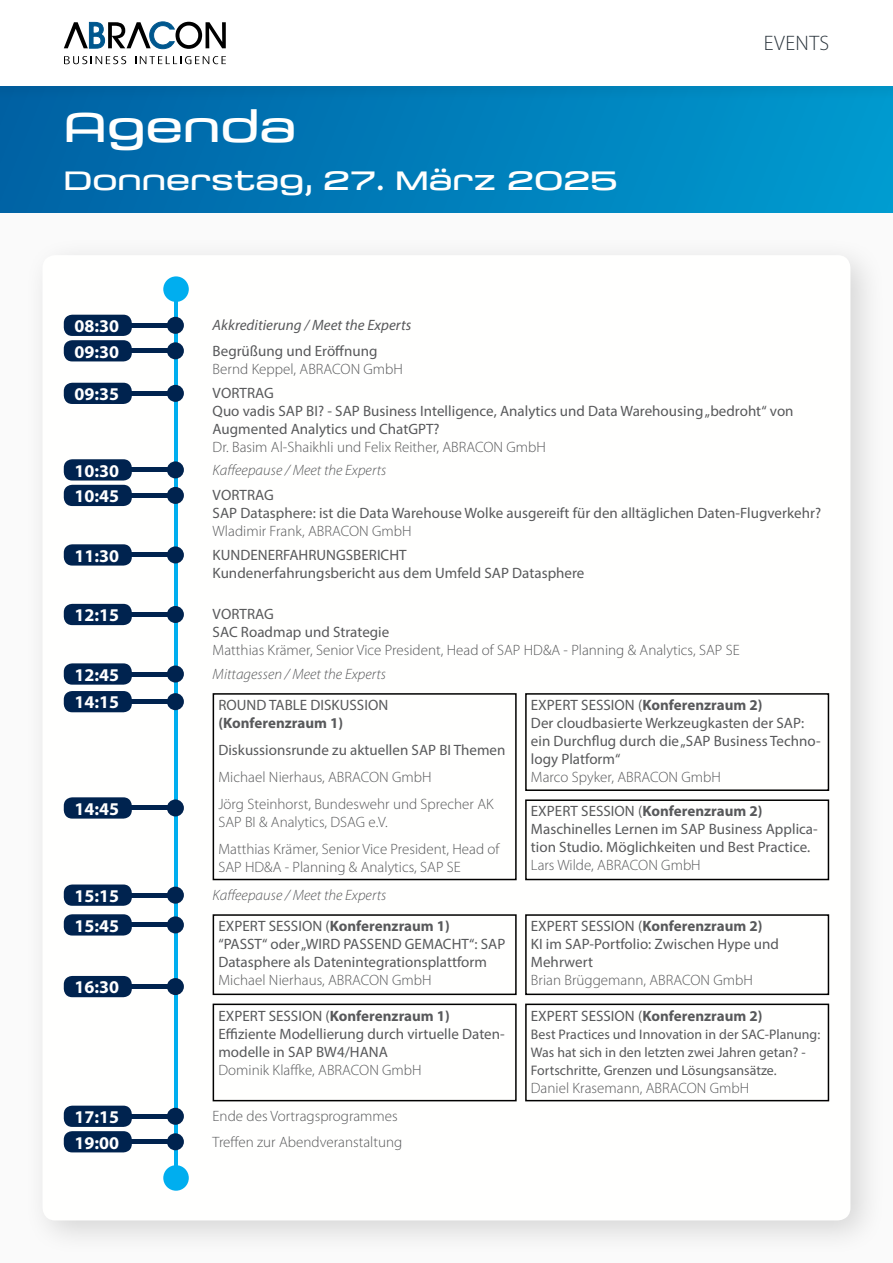
<style>
.page{position:relative;width:893px;height:1263px;background:#fafafa}
.page>*{position:absolute;margin:0;border:0;box-sizing:border-box;transform-origin:0 0}
.t1{font:expanded 42px "Saturn";color:#fffffe}
.t2{font:expanded 27px "Saturn";color:#fffffe}
.t3{font:300 21px "Myriad Pro";letter-spacing:.02em;color:#2a343c}
.t4{font:700 18px/25.5px "Myriad Pro";color:#fff}
.t5{font:15px/18px "Myriad Pro";color:#58595b}
.t6{font:300 15px/27px "Myriad Pro";color:#58595b}
.t7{font:italic 300 15px "Myriad Pro";color:#58595b}
.t8{font:700 15px "Myriad Pro";color:#58595b}
.t9{font:italic 15px "Myriad Pro";color:#58595b}
.t10{font:13.8px/18px "Myriad Pro";color:#58595b}
.s1{font-weight:700}
.s2{font-weight:400}
</style>
<div class="page">
<div style="left:23px;top:235px;width:864px;height:1022px;background:#000;opacity:.15"></div>
<div style="left:43px;top:255px;width:807px;height:965px;background:#fffffe;border-radius:13px"></div>
<div style="left:0;top:85px;width:893px;height:128px;background:linear-gradient(to right,#0061a3,#009bd0)"></div>
<div style="left:0;top:0;width:893px;height:103px;background:#000;opacity:.05"></div>
<div style="left:0;top:0;width:893px;height:85px;background:#fff"></div>
<svg style="left:64px;top:56px;width:62px;height:8px"></svg>
<svg style="left:135px;top:56px;width:91px;height:8px"></svg>
<svg style="left:64px;top:22px;width:162px;height:27px"></svg>
<div style="left:163px;top:276px;width:26px;height:26px;background:#00aeef;border-radius:50%"></div>
<hr style="left:174px;top:289px;width:4px;height:889px;background:#00aeef">
<div style="left:163px;top:1165px;width:26px;height:26px;background:#00aeef;border-radius:50%"></div>
<div style="left:167px;top:317px;width:17px;height:17px;background:#00234f;border-radius:50%"></div>
<hr style="left:132px;top:324px;width:42px;height:4px;background:#00234f">
<div style="left:64px;top:315px;width:68px;height:21px;background:#00234f;border-radius:9px"></div>
<div style="left:167px;top:342px;width:17px;height:17px;background:#00234f;border-radius:50%"></div>
<hr style="left:132px;top:349px;width:42px;height:4px;background:#00234f">
<div style="left:64px;top:340px;width:68px;height:21px;background:#00234f;border-radius:9px"></div>
<div style="left:213px;top:693px;width:304px;height:187px;border:2px solid #010000"></div>
<div style="left:167px;top:385px;width:17px;height:17px;background:#00234f;border-radius:50%"></div>
<hr style="left:132px;top:391px;width:42px;height:4px;background:#00234f">
<div style="left:64px;top:383px;width:68px;height:21px;background:#00234f;border-radius:9px"></div>
<div style="left:167px;top:461px;width:17px;height:17px;background:#00234f;border-radius:50%"></div>
<hr style="left:132px;top:468px;width:42px;height:4px;background:#00234f">
<div style="left:64px;top:459px;width:68px;height:21px;background:#00234f;border-radius:9px"></div>
<div style="left:167px;top:487px;width:17px;height:17px;background:#00234f;border-radius:50%"></div>
<hr style="left:132px;top:493px;width:42px;height:4px;background:#00234f">
<div style="left:64px;top:485px;width:68px;height:21px;background:#00234f;border-radius:9px"></div>
<div style="left:167px;top:606px;width:17px;height:17px;background:#00234f;border-radius:50%"></div>
<div style="left:132px;top:612px;width:42px;height:5px;background:#00234f"></div>
<div style="left:64px;top:604px;width:68px;height:21px;background:#00234f;border-radius:9px"></div>
<div style="left:167px;top:693px;width:17px;height:17px;background:#00234f;border-radius:50%"></div>
<div style="left:132px;top:699px;width:42px;height:5px;background:#00234f"></div>
<div style="left:64px;top:691px;width:68px;height:21px;background:#00234f;border-radius:9px"></div>
<div style="left:167px;top:916px;width:17px;height:17px;background:#00234f;border-radius:50%"></div>
<hr style="left:132px;top:923px;width:42px;height:4px;background:#00234f">
<div style="left:64px;top:914px;width:68px;height:21px;background:#00234f;border-radius:9px"></div>
<div style="left:167px;top:665px;width:17px;height:17px;background:#00234f;border-radius:50%"></div>
<hr style="left:132px;top:672px;width:42px;height:4px;background:#00234f">
<div style="left:64px;top:663px;width:68px;height:22px;background:#00234f;border-radius:9px"></div>
<div style="left:167px;top:1108px;width:17px;height:17px;background:#00234f;border-radius:50%"></div>
<hr style="left:132px;top:1114px;width:42px;height:4px;background:#00234f">
<div style="left:64px;top:1106px;width:68px;height:21px;background:#00234f;border-radius:9px"></div>
<div style="left:167px;top:1133px;width:17px;height:17px;background:#00234f;border-radius:50%"></div>
<hr style="left:132px;top:1140px;width:42px;height:4px;background:#00234f">
<div style="left:64px;top:1131px;width:68px;height:21px;background:#00234f;border-radius:9px"></div>
<div style="left:167px;top:887px;width:17px;height:17px;background:#00234f;border-radius:50%"></div>
<hr style="left:132px;top:893px;width:42px;height:4px;background:#00234f">
<div style="left:64px;top:884px;width:68px;height:22px;background:#00234f;border-radius:9px"></div>
<div style="left:167px;top:799px;width:17px;height:17px;background:#00234f;border-radius:50%"></div>
<hr style="left:132px;top:806px;width:42px;height:4px;background:#00234f">
<div style="left:64px;top:797px;width:68px;height:22px;background:#00234f;border-radius:9px"></div>
<div style="left:525px;top:693px;width:304px;height:98px;border:2px solid #010000"></div>
<div style="left:525px;top:799px;width:304px;height:81px;border:2px solid #010000"></div>
<div style="left:213px;top:914px;width:304px;height:81px;border:2px solid #010000"></div>
<div style="left:167px;top:978px;width:17px;height:17px;background:#00234f;border-radius:50%"></div>
<div style="left:132px;top:984px;width:42px;height:5px;background:#00234f"></div>
<div style="left:64px;top:976px;width:68px;height:21px;background:#00234f;border-radius:9px"></div>
<div style="left:213px;top:1003px;width:304px;height:98px;border:2px solid #010000"></div>
<div style="left:525px;top:914px;width:304px;height:81px;border:2px solid #010000"></div>
<div style="left:525px;top:1003px;width:304px;height:98px;border:2px solid #010000"></div>
<div style="left:167px;top:546px;width:17px;height:17px;background:#00234f;border-radius:50%"></div>
<hr style="left:132px;top:553px;width:42px;height:4px;background:#00234f">
<div style="left:64px;top:544px;width:68px;height:22px;background:#00234f;border-radius:9px"></div>
<h1 class="t1" style="left:64px;top:101px;width:234px">Agenda</h1>
<h2 class="t2" style="left:64px;top:163px;width:556px">Donnerstag, 27. März 2025</h2>
<p class="t4" style="left:74px;top:313px;width:46px">08:30<br>09:30</p>
<p class="t9" style="left:213px;top:316px;width:200px">Akkreditierung / Meet the Experts</p>
<p class="t5" style="left:213px;top:341px;width:166px">Begrüßung und Eröffnung</p>
<p class="t6" style="left:213px;top:355px;width:192px">Bernd Keppel, ABRACON GmbH</p>
<h3 class="t3" style="left:764px;top:32px;width:67px">EVENTS</h3>
<p class="t4" style="left:74px;top:381px;width:46px">09:35</p>
<p class="t4" style="left:74px;top:457px;width:46px">10:30<br>10:45</p>
<p class="t5" style="left:213px;top:384px;width:582px">VORTRAG<br>Quo vadis SAP BI? - SAP Business Intelligence, Analytics und Data Warehousing „bedroht“ von<br>Augmented Analytics und ChatGPT?</p>
<p class="t6" style="left:213px;top:434px;width:335px">Dr. Basim Al-Shaikhli und Felix Reither, ABRACON GmbH</p>
<p class="t7" style="left:213px;top:462px;width:175px">Kaffeepause / Meet the Experts</p>
<p class="t5" style="left:213px;top:486px;width:610px">VORTRAG<br>SAP Datasphere: ist die Data Warehouse Wolke ausgereift für den alltäglichen Daten-Flugverkehr?</p>
<p class="t6" style="left:213px;top:518px;width:200px">Wladimir Frank, ABRACON GmbH</p>
<p class="t4" style="left:74px;top:542px;width:46px">11:30</p>
<p class="t5" style="left:213px;top:545px;width:373px">KUNDENERFAHRUNGSBERICHT<br>Kundenerfahrungsbericht aus dem Umfeld SAP Datasphere</p>
<p class="t4" style="left:74px;top:602px;width:46px">12:15</p>
<p class="t5" style="left:213px;top:605px;width:178px">VORTRAG<br>SAC Roadmap und Strategie</p>
<p class="t6" style="left:213px;top:637px;width:529px">Matthias Krämer, Senior Vice President, Head of SAP HD&amp;A - Planning &amp; Analytics, SAP SE</p>
<p class="t4" style="left:74px;top:661px;width:46px">12:45</p>
<p class="t4" style="left:74px;top:689px;width:46px">14:15</p>
<p class="t4" style="left:74px;top:795px;width:46px">14:45</p>
<p class="t7" style="left:213px;top:666px;width:175px">Mittagessen / Meet the Experts</p>
<p class="t5" style="left:218px;top:696px;width:171px">ROUND TABLE DISKUSSION</p>
<p class="t8" style="left:218px;top:713px;width:126px">(Konferenzraum 1)</p>
<p class="t5" style="left:218px;top:741px;width:289px">Diskussionsrunde zu aktuellen SAP BI Themen</p>
<p class="t6" style="left:218px;top:764px;width:277px">Michael Nierhaus, ABRACON GmbH<br>Jörg Steinhorst, Bundeswehr und Sprecher AK</p>
<p class="t6" style="left:218px;top:809px;width:283px">SAP BI &amp; Analytics, DSAG e.V.<br>Matthias Krämer, Senior Vice President, Head of</p>
<p class="t6" style="left:218px;top:854px;width:244px">SAP HD&amp;A - Planning &amp; Analytics, SAP SE</p>
<p class="t5" style="left:531px;top:696px;width:291px">EXPERT SESSION (<span class="s1">Konferenzraum 2)<br></span>Der cloudbasierte Werkzeugkasten der SAP: ein Durchflug durch die „SAP Business Techno&shy;logy Platform“</p>
<p class="t6" style="left:531px;top:764px;width:191px">Marco Spyker, ABRACON GmbH</p>
<p class="t5" style="left:531px;top:802px;width:288px">EXPERT SESSION (<span class="s1">Konferenzraum 2)<br></span>Maschinelles Lernen im SAP Business Applica&shy;tion Studio. Möglichkeiten und Best Practice.</p>
<p class="t6" style="left:531px;top:852px;width:171px">Lars Wilde, ABRACON GmbH</p>
<p class="t4" style="left:74px;top:882px;width:46px">15:15</p>
<p class="t7" style="left:213px;top:887px;width:175px">Kaffeepause / Meet the Experts</p>
<p class="t4" style="left:74px;top:912px;width:46px">15:45</p>
<p class="t4" style="left:74px;top:974px;width:46px">16:30</p>
<p class="t4" style="left:74px;top:1103px;width:46px">17:15<br>19:00</p>
<p class="t5" style="left:218px;top:917px;width:288px">EXPERT SESSION (<span class="s1">Konferenzraum 1)<br></span>“PASST“ oder „WIRD PASSEND GEMACHT“: SAP<br>Datasphere als Datenintegrationsplattform</p>
<p class="t6" style="left:218px;top:967px;width:215px">Michael Nierhaus, ABRACON GmbH</p>
<p class="t5" style="left:218px;top:1006px;width:288px">EXPERT SESSION (<span class="s1">Konferenzraum 1)<br></span>Effiziente Modellierung durch virtuelle Daten&shy;modelle in SAP BW4/HANA</p>
<p class="t6" style="left:218px;top:1056px;width:205px">Dominik Klaffke, ABRACON GmbH</p>
<p class="t6" style="left:213px;top:1104px;width:191px;line-height:25.5px">Ende des Vortragsprogrammes<br>Treffen zur Abendveranstaltung</p>
<p class="t5" style="left:531px;top:917px;width:250px">EXPERT SESSION (<span class="s1">Konferenzraum 2)<br></span>KI im SAP-Portfolio: Zwischen Hype und<br>Mehrwert</p>
<p class="t6" style="left:531px;top:967px;width:224px">Brian Brüggemann, ABRACON GmbH</p>
<p class="t8" style="left:531px;top:1006px;width:233px"><span class="s2">EXPERT SESSION (</span>Konferenzraum 2)</p>
<p class="t10" style="left:531px;top:1025px;width:291px">Best Practices und Innovation in der SAC-Planung:<br>Was hat sich in den letzten zwei Jahren getan? -<br>Fortschritte, Grenzen und Lösungsansätze.</p>
<p class="t6" style="left:531px;top:1074px;width:220px">Daniel Krasemann, ABRACON GmbH</p>
</div>
